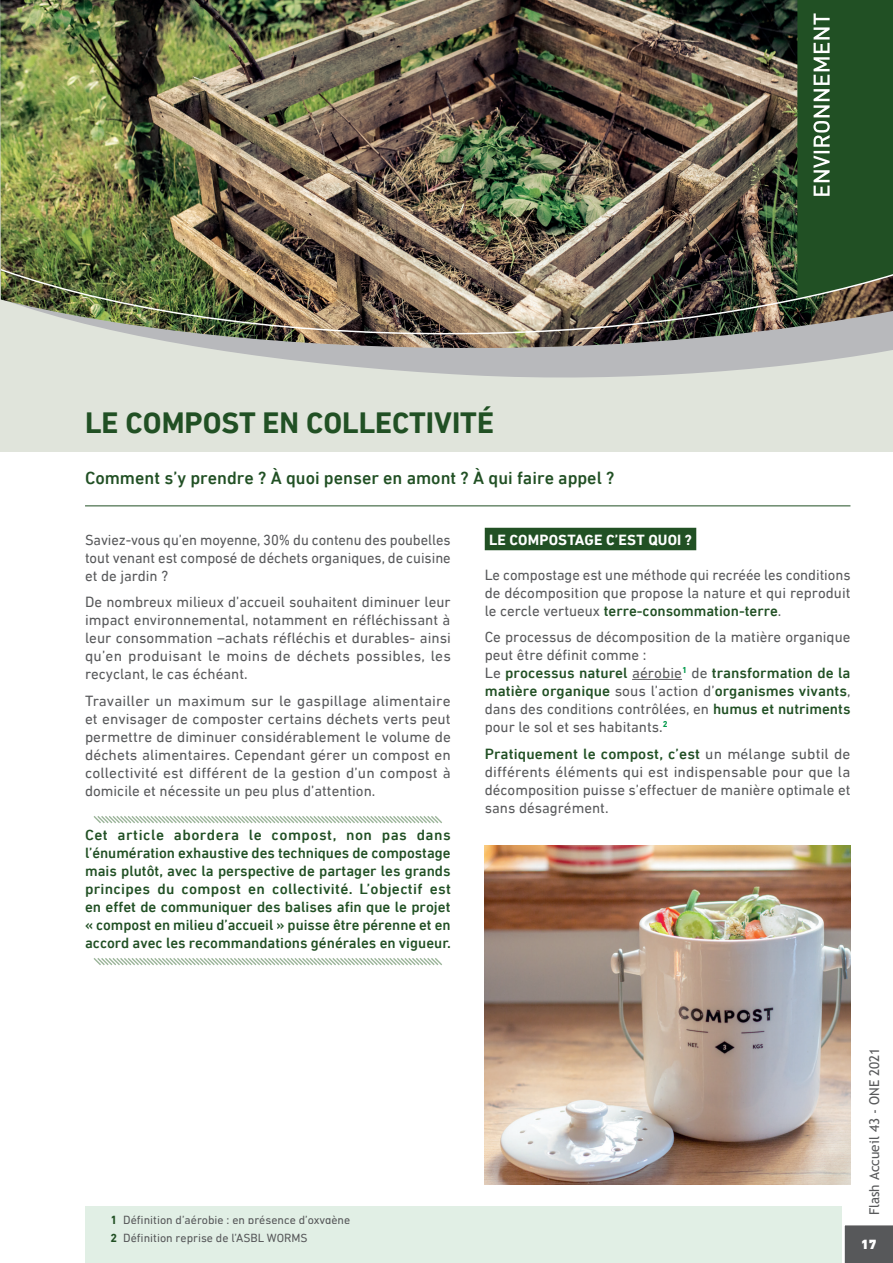
<style>
.page{position:relative;width:893px;height:1263px;background:#fff}
.page>*{position:absolute;margin:0;border:0;box-sizing:border-box;transform-origin:0 0}
.Titre_article{font:700 30px "DIN Next LT Pro";color:#215024}
.Chapô{font:500 18px "DIN Next LT Pro";color:#215024}
.texte_article{font:15px/18px "DIN Next LT Pro";color:#57585a;text-align:justify}
.Mise_en_avant{font:500 15px/18px "DIN Next LT Pro";color:#215024;text-align:justify}
.texte_article-2{font:500 15px/18px "DIN Next LT Pro";letter-spacing:.005em;color:#215024;text-align:justify}
.Titre_2{font:700 15px "DIN Next LT Pro";letter-spacing:.01em;color:#fff}
.t1{font:13.5px "Trebuchet MS";color:#58595b}
.t2{font:900 13.5px "DIN Next LT Pro";color:#fff}
.Note_de_bas_de_page{font:12px "DIN Next LT Pro";color:#57585a}
.s1{font-weight:500;color:#215024}
.s2{font-weight:400;color:#57585a}
.s3{font-weight:700;color:#215024}
</style>
<div class="page">
<div style="left:1px;top:0;width:892px;height:451px;background:#e0e4db"></div>
<svg style="left:207px;top:348px;width:686px;height:30px;fill:#b8b9bc"></svg>
<img style="left:0;top:0;width:893px;height:348px">
<div style="left:844px;top:1225px;width:49px;height:38px;background:#57585a"></div>
<svg style="left:797px;top:0;width:96px;height:266px;background:#2f5a31"></svg>
<img style="left:0;top:266px;width:893px;height:74px">
<hr style="left:85px;top:505px;width:765px;height:1px;background:#215024">
<div style="left:85px;top:1206px;width:757px;height:57px;background:#e1efe5"></div>
<svg style="left:93px;top:958px;width:349px;height:8px"></svg>
<svg style="left:93px;top:816px;width:349px;height:8px"></svg>
<div style="left:485px;top:528px;width:211px;height:22px;background:#215024"></div>
<hr style="left:632px;top:679px;width:50px;height:1px;background:#57585a">
<img style="left:485px;top:846px;width:365px;height:338px">
<h1 class="Titre_article" style="left:85px;top:405px;width:410px">LE COMPOST EN COLLECTIVITÉ</h1>
<p class="Chapô" style="left:85px;top:468px;width:531px">Comment s’y prendre ? À quoi penser en amont ? À qui faire appel ?</p>
<p class="texte_article" style="left:85px;top:530px;width:367px">Saviez-vous qu’en moyenne, 30% du contenu des poubelles tout venant est composé de déchets organiques, de cuisine et de jardin ?</p>
<p class="texte_article" style="left:85px;top:593px;width:367px">De nombreux milieux d’accueil souhaitent diminuer leur impact environnemental, notamment en réfléchissant à leur consommation –achats réfléchis et durables- ainsi qu’en produisant le moins de déchets possibles, les recyclant, le cas échéant.</p>
<p class="texte_article" style="left:85px;top:691px;width:367px">Travailler un maximum sur le gaspillage alimentaire et envisager de composter certains déchets verts peut permettre de diminuer considérablement le volume de déchets alimentaires. Cependant gérer un compost en collectivité est différent de la gestion d’un compost à domicile et nécessite un peu plus d’attention.</p>
<p class="Mise_en_avant" style="left:85px;top:826px;width:367px">Cet article abordera le compost, non pas dans l’énumération exhaustive des techniques de compostage mais plutôt, avec la perspective de partager les grands principes du compost en collectivité. L’objectif est en effet de communiquer des balises afin que le projet « compost en milieu d’accueil » puisse être pérenne et en accord avec les recommandations générales en vigueur.</p>
<h2 class="Titre_2" style="left:489px;top:531px;width:204px">LE COMPOSTAGE C’EST QUOI ?</h2>
<p class="texte_article" style="left:485px;top:565px;width:367px">Le compostage est une méthode qui recréée les conditions de décomposition que propose la nature et qui reproduit le cercle vertueux <span class="s1">terre-consommation-terre</span>.</p>
<p class="texte_article" style="left:485px;top:628px;width:367px">Ce processus de décomposition de la matière organique peut être définit comme :</p>
<p class="texte_article-2" style="left:485px;top:664px;width:367px"><span class="s2">Le</span> processus naturel <span class="s2">aérobie</span><sup>1</sup> <span class="s2">de</span> transformation de la matière organique <span class="s2">sous l’action d’</span>organismes vivants<span class="s2">, dans des conditions contrôlées, en</span> humus et nutriments <span class="s2">pour le sol et ses habitants.</span><sup>2</sup></p>
<p class="texte_article" style="left:485px;top:744px;width:367px"><span class="s1">Pratiquement le compost, c’est</span> un mélange subtil de différents éléments qui est indispensable pour que la décomposition puisse s’effectuer de manière optimale et sans désagrément.</p>
<h4 class="Note_de_bas_de_page" style="left:111px;top:1213px;width:241px"><span class="s3">1</span> Définition d’aérobie : en présence d’oxygène</h4>
<h4 class="Note_de_bas_de_page" style="left:111px;top:1231px;width:199px"><span class="s3">2</span> Définition reprise de l’ASBL WORMS</h4>
<p class="t1" style="left:866px;top:1215px;width:169px;rotate:-90deg">Flash Accueil 43 - ONE 2021</p>
<p class="t2" style="left:861px;top:1236px;width:17px">17</p>
</div>
